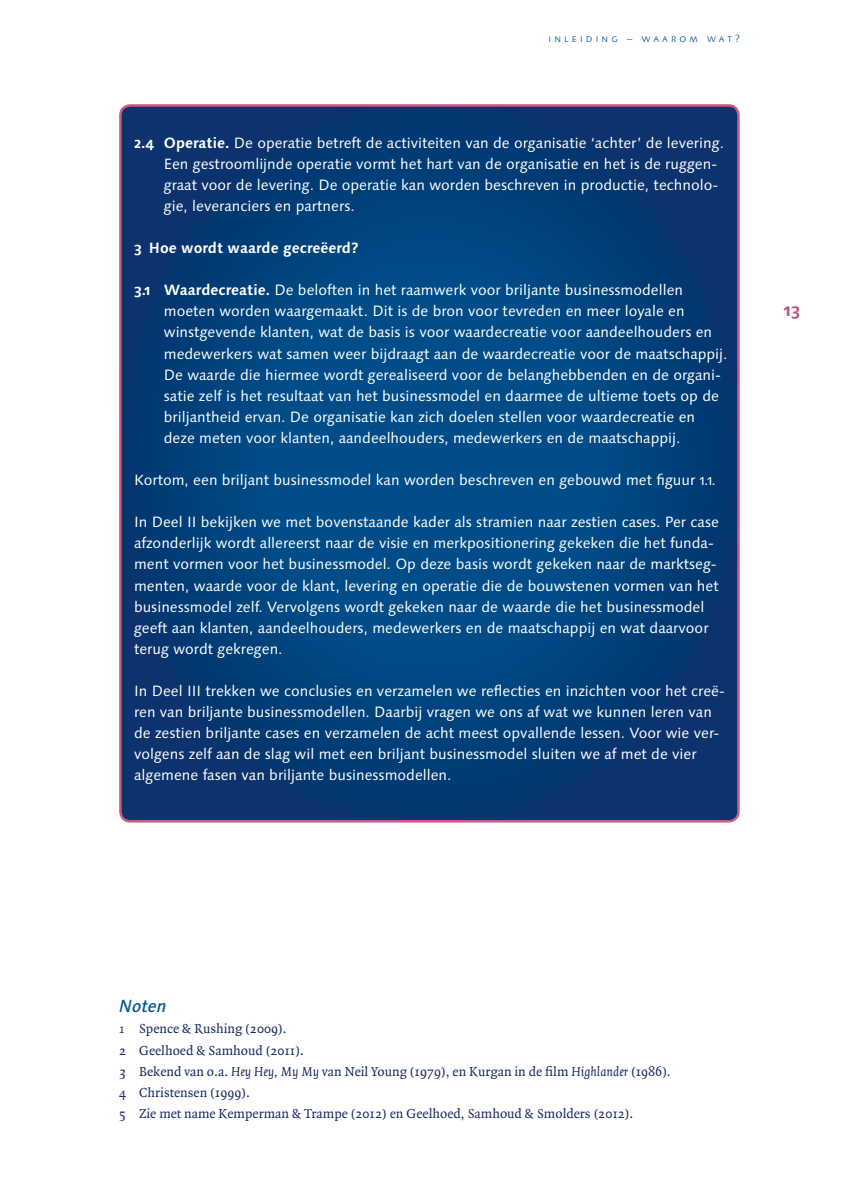
<style>
.page{position:relative;width:844px;height:1191px;background:#fff}
.page>*{position:absolute;margin:0;border:0;box-sizing:border-box;transform-origin:0 0}
.t1{font:italic 500 17.5px "Linotype Syntax Os F";color:#005595}
.t2{font:700 17.5px "Linotype Syntax Os F";color:#bb527e}
.t3{font:14.88px/21px "Linotype Syntax Os F";color:#fff}
.t4{font:700 14.88px "Linotype Syntax Os F";color:#fff}
.t5{font:14px/21px "Quadraat";color:#162964}
.t6{font:300 10.5px "Linotype Syntax SC";letter-spacing:.3em;color:#005595}
.s1{font-weight:700}
.s2{font-style:italic}
</style>
<div class="page">
<svg style="left:120px;top:105px;width:618px;height:716px;background:#04407a"></svg>
<p class="t6" style="left:548px;top:32px;width:193px">inleiding – waarom wat?</p>
<p class="t3" style="left:164px;top:133px;width:561px;text-indent:-30px"><span class="s1">2.4 Operatie.</span> De operatie betreft de activiteiten van de organisatie ‘achter’ de levering.<br>Een gestroomlijnde operatie vormt het hart van de organisatie en het is de ruggen&shy;graat voor de levering. De operatie kan worden beschreven in productie, technolo&shy;gie, leveranciers en partners.</p>
<p class="t4" style="left:134px;top:241px;width:226px">3 Hoe wordt waarde gecreëerd?</p>
<p class="t3" style="left:164px;top:280px;width:565px;text-indent:-30px"><span class="s1">3.1 Waardecreatie.</span> De beloften in het raamwerk voor briljante businessmodellen moeten worden waargemaakt. Dit is de bron voor tevreden en meer loyale en winstgevende klanten, wat de basis is voor waardecreatie voor aandeelhouders en medewerkers wat samen weer bijdraagt aan de waardecreatie voor de maatschappij.<br>De waarde die hiermee wordt gerealiseerd voor de belanghebbenden en de organi&shy;satie zelf is het resultaat van het businessmodel en daarmee de ultieme toets op de briljantheid ervan. De organisatie kan zich doelen stellen voor waardecreatie en deze meten voor klanten, aandeelhouders, medewerkers en de maatschappij.</p>
<p class="t3" style="left:134px;top:470px;width:583px">Kortom, een briljant businessmodel kan worden beschreven en gebouwd met figuur 1.1.</p>
<p class="t3" style="left:134px;top:512px;width:586px">In Deel II bekijken we met bovenstaande kader als stramien naar zestien cases. Per case afzonderlijk wordt allereerst naar de visie en merkpositionering gekeken die het funda&shy;ment vormen voor het businessmodel. Op deze basis wordt gekeken naar de marktseg&shy;menten, waarde voor de klant, levering en operatie die de bouwstenen vormen van het businessmodel zelf. Vervolgens wordt gekeken naar de waarde die het businessmodel geeft aan klanten, aandeelhouders, medewerkers en de maatschappij en wat daarvoor terug wordt gekregen.</p>
<p class="t3" style="left:134px;top:681px;width:592px">In Deel III trekken we conclusies en verzamelen we reflecties en inzichten voor het creë&shy;ren van briljante businessmodellen. Daarbij vragen we ons af wat we kunnen leren van de zestien briljante cases en verzamelen de acht meest opvallende lessen. Voor wie ver&shy;volgens zelf aan de slag wil met een briljant businessmodel sluiten we af met de vier algemene fasen van briljante businessmodellen.</p>
<p class="t2" style="left:783px;top:302px;width:18px">13</p>
<p class="t1" style="left:119px;top:997px;width:49px">Noten</p>
<p class="t5" style="left:119px;top:1019px;width:553px"><span class="s2">1</span> Spence &amp; Rushing (2009).<br>2 Geelhoed &amp; Samhoud (2011).<br>3 Bekend van o.a. <span class="s2">Hey Hey, My My</span> van Neil Young (1979), en Kurgan in de film <span class="s2">Highlander</span> (1986).<br>4 Christensen (1999).<br>5 Zie met name Kemperman &amp; Trampe (2012) en Geelhoed, Samhoud &amp; Smolders (2012).</p>
</div>
